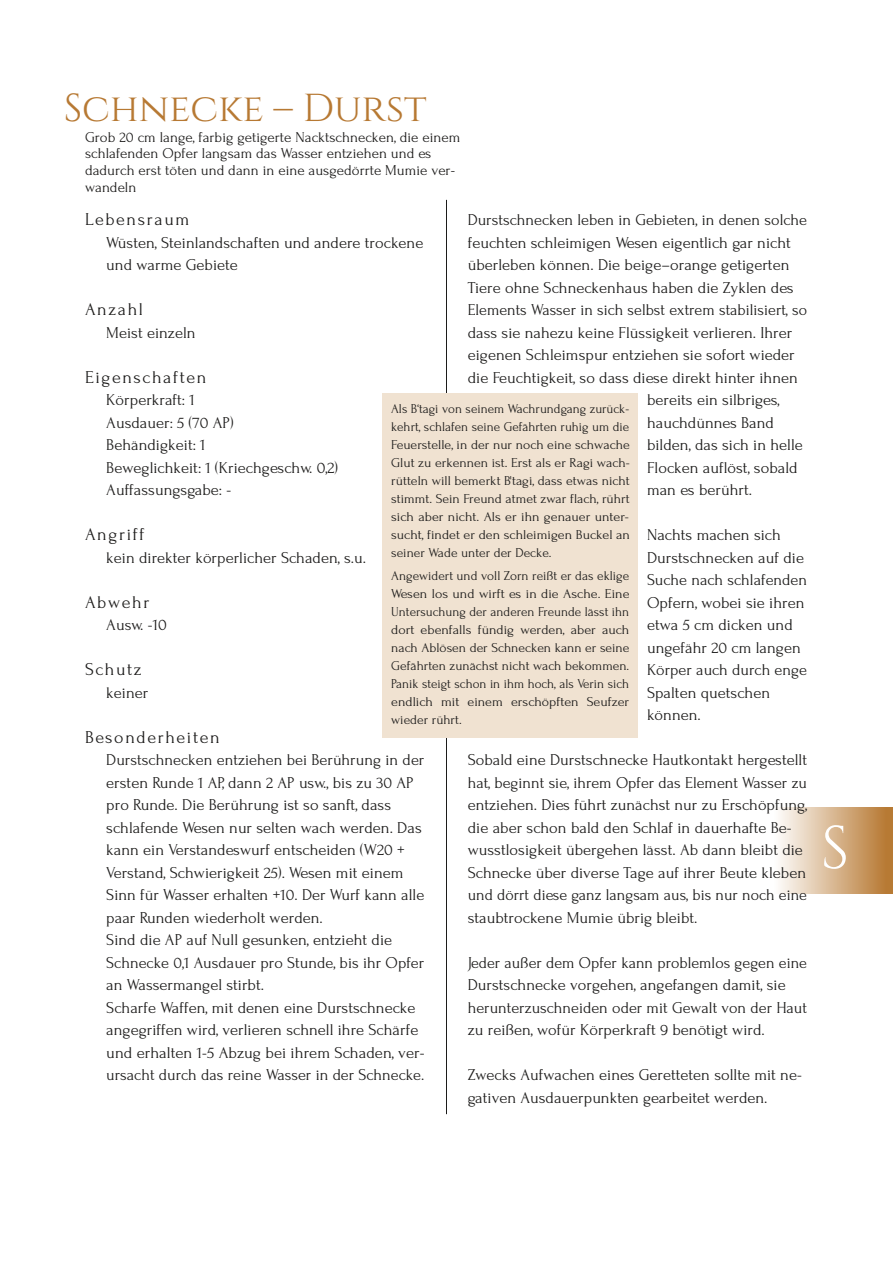
<style>
.page{position:relative;width:893px;height:1263px;background:#fff}
.page>*{position:absolute;margin:0;border:0;box-sizing:border-box;transform-origin:0 0}
.t1{font:60px "Cinzel";color:#fff}
.t2{font:39px "Cinzel";color:#b77933}
.t3{font:18px "Forum";letter-spacing:.09em;color:#1c1b1a}
.t4{font:16.5px/22.5px "Forum";color:#1c1b1a}
.t5{font:15px/16.5px "Forum";color:#1c1b1a}
.t6{font:13.5px/18px "Forum";color:#1c1b1a;text-align:justify}
</style>
<div class="page">
<hr style="left:446px;top:200px;width:1px;height:914px;background:#1c1b1a">
<div style="left:765px;top:808px;width:128px;height:85px;background:linear-gradient(to right,#fff,#b5742c)"></div>
<div style="left:383px;top:393px;width:255px;height:345px;background:#f0e2d1"></div>
<h2 class="t2" style="left:64px;top:90px;width:364px">Schnecke – Durst</h2>
<p class="t5" style="left:85px;top:129px;width:377px">Grob 20 cm lange, farbig getigerte Nacktschnecken, die einem schlafenden Opfer langsam das Wasser entziehen und es dadurch erst töten und dann in eine ausgedörrte Mumie ver&shy;wandeln</p>
<p class="t3" style="left:85px;top:210px;width:106px">Lebensraum</p>
<p class="t4" style="left:106px;top:231px;width:319px">Wüsten, Steinlandschaften und andere trockene und warme Gebiete</p>
<p class="t3" style="left:85px;top:300px;width:59px">Anzahl</p>
<p class="t4" style="left:106px;top:321px;width:91px">Meist einzeln</p>
<p class="t3" style="left:85px;top:367px;width:123px">Eigenschaften</p>
<p class="t4" style="left:106px;top:389px;width:233px">Körperkraft: 1<br>Ausdauer: 5 (70 AP)<br>Behändigkeit: 1<br>Beweglichkeit: 1 (Kriechgeschw. 0,2)<br>Auffassungsgabe: -</p>
<p class="t3" style="left:85px;top:525px;width:61px">Angriff</p>
<p class="t4" style="left:106px;top:546px;width:261px">kein direkter körperlicher Schaden, s.u.</p>
<p class="t3" style="left:85px;top:592px;width:66px">Abwehr</p>
<p class="t4" style="left:106px;top:614px;width:62px">Ausw. -10</p>
<p class="t3" style="left:85px;top:660px;width:58px">Schutz</p>
<p class="t4" style="left:106px;top:681px;width:44px">keiner</p>
<p class="t3" style="left:85px;top:727px;width:136px">Besonderheiten</p>
<p class="t4" style="left:106px;top:749px;width:320px">Durstschnecken entziehen bei Berührung in der ersten Runde 1 AP, dann 2 AP usw., bis zu 30 AP pro Runde. Die Berührung ist so sanft, dass schlafende Wesen nur selten wach werden. Das kann ein Verstandeswurf entscheiden (W20 + Verstand, Schwierigkeit 25). Wesen mit einem Sinn für Wasser erhalten +10. Der Wurf kann alle paar Runden wiederholt werden.<br>Sind die AP auf Null gesunken, entzieht die Schnecke 0,1 Ausdauer pro Stunde, bis ihr Opfer an Wassermangel stirbt.<br>Scharfe Waffen, mit denen eine Durstschnecke angegriffen wird, verlieren schnell ihre Schärfe und erhalten 1-5 Abzug bei ihrem Schaden, ver&shy;ursacht durch das reine Wasser in der Schnecke.</p>
<p class="t4" style="left:468px;top:209px;width:341px">Durstschnecken leben in Gebieten, in denen solche</p>
<p class="t4" style="left:468px;top:231px;width:325px">feuchten schleimigen Wesen eigentlich gar nicht</p>
<p class="t4" style="left:468px;top:254px;width:323px">überleben können. Die beige–orange getigerten</p>
<p class="t4" style="left:468px;top:276px;width:327px">Tiere ohne Schneckenhaus haben die Zyklen des</p>
<p class="t4" style="left:468px;top:299px;width:341px">Elements Wasser in sich selbst extrem stabilisiert, so</p>
<p class="t4" style="left:468px;top:321px;width:326px">dass sie nahezu keine Flüssigkeit verlieren. Ihrer</p>
<p class="t4" style="left:468px;top:344px;width:329px">eigenen Schleimspur entziehen sie sofort wieder</p>
<p class="t4" style="left:468px;top:366px;width:332px">die Feuchtigkeit, so dass diese direkt hinter ihnen</p>
<p class="t4" style="left:647px;top:389px;width:134px">bereits ein silbriges,</p>
<p class="t4" style="left:647px;top:411px;width:129px">hauchdünnes Band</p>
<p class="t4" style="left:647px;top:434px;width:157px">bilden, das sich in helle</p>
<p class="t4" style="left:647px;top:456px;width:152px">Flocken auflöst, sobald</p>
<p class="t4" style="left:647px;top:479px;width:107px">man es berührt.</p>
<p class="t4" style="left:647px;top:524px;width:162px">Nachts machen sich<br>Durstschnecken auf die<br>Suche nach schlafenden<br>Opfern, wobei sie ihren etwa 5 cm dicken und ungefähr 20 cm langen<br>Körper auch durch enge<br>Spalten quetschen können.</p>
<p class="t4" style="left:468px;top:749px;width:341px">Sobald eine Durstschnecke Hautkontakt hergestellt hat, beginnt sie, ihrem Opfer das Element Wasser zu entziehen. Dies führt zunächst nur zu Erschöpfung, die aber schon bald den Schlaf in dauerhafte Be&shy;wusstlosigkeit übergehen lässt. Ab dann bleibt die Schnecke über diverse Tage auf ihrer Beute kleben und dörrt diese ganz langsam aus, bis nur noch eine staubtrockene Mumie übrig bleibt.</p>
<p class="t4" style="left:468px;top:951px;width:341px">Jeder außer dem Opfer kann problemlos gegen eine Durstschnecke vorgehen, angefangen damit, sie herunterzuschneiden oder mit Gewalt von der Haut zu reißen, wofür Körperkraft 9 benötigt wird.</p>
<p class="t4" style="left:468px;top:1064px;width:336px">Zwecks Aufwachen eines Geretteten sollte mit ne&shy;gativen Ausdauerpunkten gearbeitet werden.</p>
<p class="t6" style="left:391px;top:400px;width:240px">Als B‘tagi von seinem Wachrundgang zurück&shy;kehrt, schlafen seine Gefährten ruhig um die Feuerstelle, in der nur noch eine schwache Glut zu erkennen ist. Erst als er Ragi wach&shy;rütteln will bemerkt B'tagi, dass etwas nicht stimmt. Sein Freund atmet zwar flach, rührt sich aber nicht. Als er ihn genauer unter&shy;sucht, findet er den schleimigen Buckel an seiner Wade unter der Decke.</p>
<p class="t6" style="left:391px;top:567px;width:240px">Angewidert und voll Zorn reißt er das eklige Wesen los und wirft es in die Asche. Eine Untersuchung der anderen Freunde lässt ihn dort ebenfalls fündig werden, aber auch nach Ablösen der Schnecken kann er seine Gefährten zunächst nicht wach bekommen.<br>Panik steigt schon in ihm hoch, als Verin sich endlich mit einem erschöpften Seufzer wieder rührt.</p>
<h1 class="t1" style="left:821px;top:820px;width:30px">S</h1>
</div>
